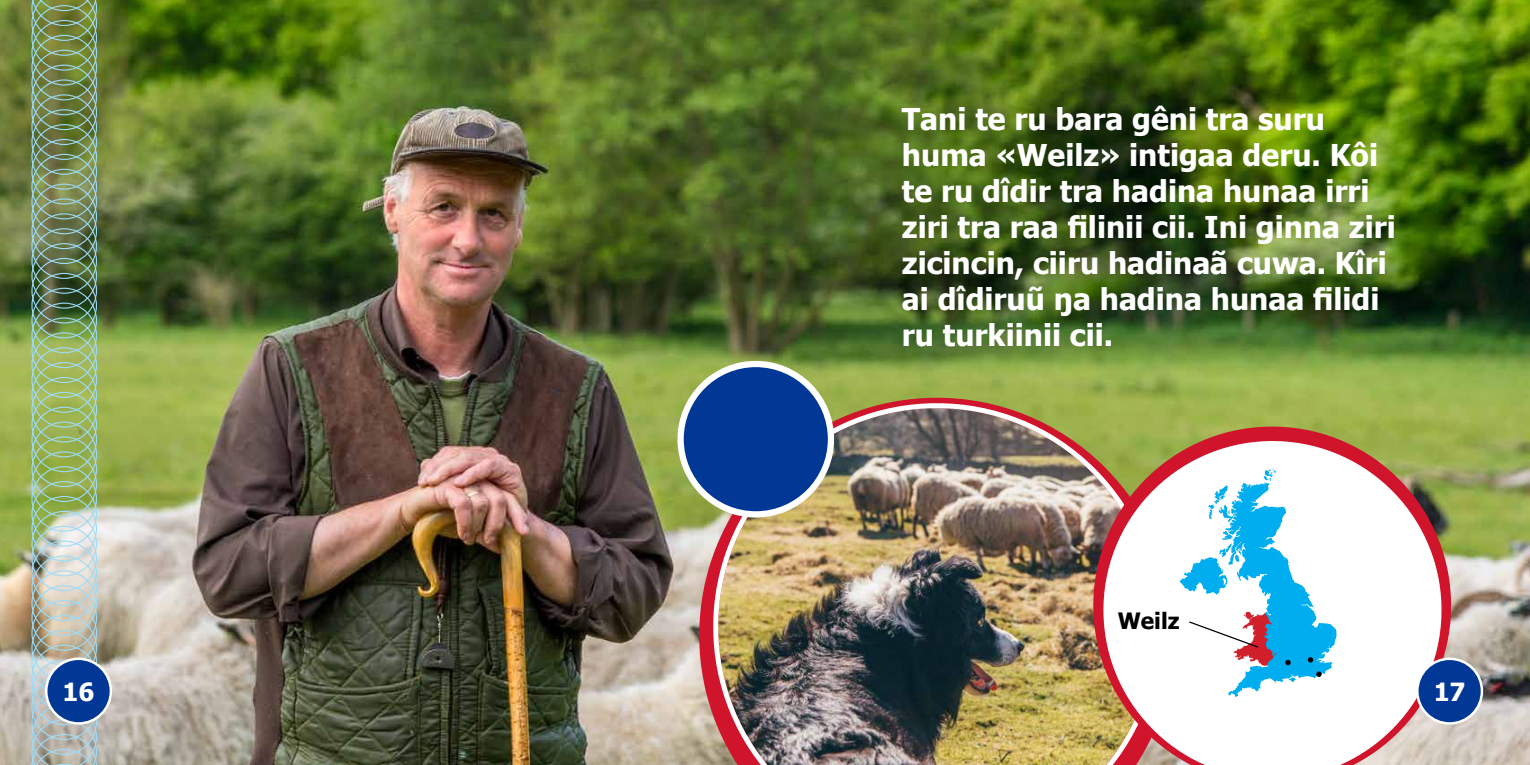
<style>
.page{position:relative;width:1530px;height:765px;background:#fff}
.page>*{position:absolute;margin:0;border:0;box-sizing:border-box;transform-origin:0 0}
.t1{font:700 30px/36px "Tahoma";color:#fff}
.t2{font:700 25px "Tahoma";color:#fff}
.t3{font:700 22.5px "Tahoma";color:#000}
</style>
<div class="page">
<img style="left:0;top:0;width:1530px;height:765px">
<svg style="left:31px;top:704px;width:66px;height:61px;background:#b2b9b7"></svg>
<div style="left:31px;top:600px;width:66px;height:66px;border:1px solid #9ddcf9;border-radius:50%"></div>
<div style="left:31px;top:585px;width:66px;height:66px;border:1px solid #9ddcf9;border-radius:50%"></div>
<div style="left:31px;top:570px;width:66px;height:66px;border:1px solid #9ddcf9;border-radius:50%"></div>
<div style="left:31px;top:555px;width:66px;height:66px;border:1px solid #9ddcf9;border-radius:50%"></div>
<div style="left:31px;top:541px;width:66px;height:65px;border:1px solid #9ddcf9;border-radius:50%"></div>
<div style="left:31px;top:526px;width:66px;height:65px;border:1px solid #9ddcf9;border-radius:50%"></div>
<div style="left:31px;top:511px;width:66px;height:65px;border:1px solid #9ddcf9;border-radius:50%"></div>
<div style="left:31px;top:496px;width:66px;height:66px;border:1px solid #9ddcf9;border-radius:50%"></div>
<div style="left:31px;top:481px;width:66px;height:66px;border:1px solid #9ddcf9;border-radius:50%"></div>
<div style="left:31px;top:466px;width:66px;height:66px;border:1px solid #9ddcf9;border-radius:50%"></div>
<div style="left:31px;top:451px;width:66px;height:66px;border:1px solid #9ddcf9;border-radius:50%"></div>
<div style="left:31px;top:436px;width:66px;height:66px;border:1px solid #9ddcf9;border-radius:50%"></div>
<div style="left:31px;top:422px;width:66px;height:65px;border:1px solid #9ddcf9;border-radius:50%"></div>
<div style="left:31px;top:407px;width:66px;height:65px;border:1px solid #9ddcf9;border-radius:50%"></div>
<div style="left:31px;top:392px;width:66px;height:65px;border:1px solid #9ddcf9;border-radius:50%"></div>
<div style="left:31px;top:377px;width:66px;height:66px;border:1px solid #9ddcf9;border-radius:50%"></div>
<div style="left:31px;top:362px;width:66px;height:66px;border:1px solid #9ddcf9;border-radius:50%"></div>
<div style="left:31px;top:347px;width:66px;height:66px;border:1px solid #9ddcf9;border-radius:50%"></div>
<div style="left:31px;top:332px;width:66px;height:66px;border:1px solid #9ddcf9;border-radius:50%"></div>
<div style="left:31px;top:317px;width:66px;height:66px;border:1px solid #9ddcf9;border-radius:50%"></div>
<div style="left:31px;top:303px;width:66px;height:65px;border:1px solid #9ddcf9;border-radius:50%"></div>
<div style="left:31px;top:288px;width:66px;height:65px;border:1px solid #9ddcf9;border-radius:50%"></div>
<div style="left:31px;top:273px;width:66px;height:65px;border:1px solid #9ddcf9;border-radius:50%"></div>
<div style="left:31px;top:258px;width:66px;height:66px;border:1px solid #9ddcf9;border-radius:50%"></div>
<div style="left:31px;top:243px;width:66px;height:66px;border:1px solid #9ddcf9;border-radius:50%"></div>
<div style="left:31px;top:228px;width:66px;height:66px;border:1px solid #9ddcf9;border-radius:50%"></div>
<div style="left:31px;top:213px;width:66px;height:66px;border:1px solid #9ddcf9;border-radius:50%"></div>
<div style="left:31px;top:198px;width:66px;height:66px;border:1px solid #9ddcf9;border-radius:50%"></div>
<div style="left:31px;top:184px;width:66px;height:65px;border:1px solid #9ddcf9;border-radius:50%"></div>
<div style="left:31px;top:169px;width:66px;height:65px;border:1px solid #9ddcf9;border-radius:50%"></div>
<div style="left:31px;top:154px;width:66px;height:65px;border:1px solid #9ddcf9;border-radius:50%"></div>
<div style="left:31px;top:139px;width:66px;height:66px;border:1px solid #9ddcf9;border-radius:50%"></div>
<div style="left:31px;top:124px;width:66px;height:66px;border:1px solid #9ddcf9;border-radius:50%"></div>
<div style="left:31px;top:109px;width:66px;height:66px;border:1px solid #9ddcf9;border-radius:50%"></div>
<div style="left:31px;top:94px;width:66px;height:66px;border:1px solid #9ddcf9;border-radius:50%"></div>
<div style="left:31px;top:79px;width:66px;height:66px;border:1px solid #9ddcf9;border-radius:50%"></div>
<div style="left:31px;top:65px;width:66px;height:65px;border:1px solid #9ddcf9;border-radius:50%"></div>
<svg style="left:31px;top:0;width:66px;height:56px;background:#7d935b"></svg>
<svg style="left:676px;top:375px;width:522px;height:390px;background:#b7bd86"></svg>
<img style="left:687px;top:377px;width:500px;height:388px">
<div style="left:681px;top:364px;width:150px;height:150px;background:#013896;border-radius:50%"></div>
<div style="left:678px;top:361px;width:156px;height:157px;border:6px solid #fff;border-radius:50%"></div>
<img style="left:1091px;top:424px;width:363px;height:341px">
<svg style="left:1101px;top:441px;width:341px;height:324px"></svg>
<svg style="left:1180px;top:468px;width:157px;height:229px"></svg>
<div style="left:1417px;top:659px;width:65px;height:64px;background:#013896;border-radius:50%"></div>
<div style="left:1416px;top:658px;width:67px;height:67px;border:2px solid #fff;border-radius:50%"></div>
<div style="left:46px;top:659px;width:65px;height:64px;background:#013896;border-radius:50%"></div>
<div style="left:45px;top:658px;width:67px;height:67px;border:2px solid #fff;border-radius:50%"></div>
<p class="t1" style="left:902px;top:99px;width:495px">Tani te ru bara gêni tra suru huma «Weilz» intigaa deru. Kôi te ru dîdir tra hadina hunaa irri ziri tra raa filinii cii. Ini ginna ziri zicincin, ciiru hadinaã cuwa. Kîri ai dîdiruũ ŋa hadina hunaa filidi ru turkiinii cii.</p>
<p class="t3" style="left:1118px;top:605px;width:63px">Weilz</p>
<p class="t2" style="left:63px;top:674px;width:33px">16</p>
<p class="t2" style="left:1434px;top:674px;width:33px">17</p>
</div>
